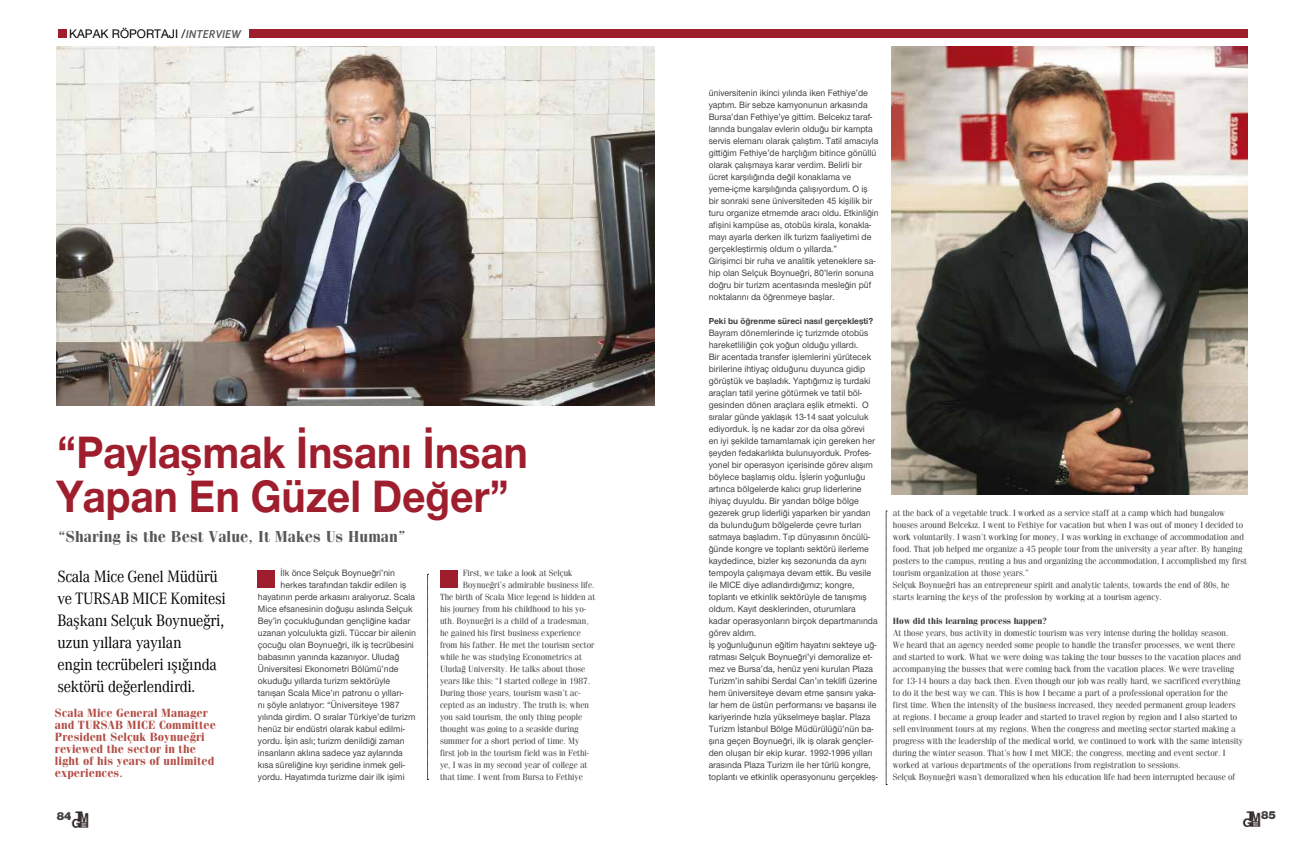
<style>
.page{position:relative;width:1304px;height:842px;background:#fff}
.page>*{position:absolute;margin:0;border:0;box-sizing:border-box;transform-origin:0 0}
.t1{font:700 47px/44px "Nimbus Sans Novus";color:#9f1e2d;scale:.92 1}
.t2{font:17px/22px "Corporate A Regular";letter-spacing:-.02em;color:#000;scale:.93 1}
.t3{font:700 16px "Fenice";letter-spacing:.01em;color:#58585a}
.t4{font:700 12px/12px "Fenice";letter-spacing:.01em;color:#b14e46}
.t5{font:12px "Helvetica Neue";color:#000}
.t6{font:900 12px "Nimbus Sans Novus";color:#3e3d40}
.t7{font:500 9.5px/12px "Nimbus Sans Novus";color:#3e3d40;scale:.96 1}
.t8{font:9px/12px "Fenice";color:#3e3d40}
.t9{font:700 9px "Nimbus Sans Novus";color:#3e3d40}
.t10{font:700 9px "Fenice";color:#3e3d40}
.s1{font-family:"Corbel";font-weight:700;font-style:italic;color:#58585a}
</style>
<div class="page">
<img style="left:72px;top:811px;width:17px;height:17px">
<img style="left:1243px;top:811px;width:18px;height:16px">
<svg style="left:427px;top:574px;width:2px;height:206px"></svg>
<svg style="left:886px;top:511px;width:1px;height:274px"></svg>
<div style="left:249px;top:29px;width:998px;height:9px;background:#9f1e2d"></div>
<div style="left:58px;top:29px;width:9px;height:9px;background:#9f1e2d"></div>
<div style="left:258px;top:571px;width:17px;height:17px;background:#9f1e2d"></div>
<div style="left:440px;top:571px;width:17px;height:17px;background:#9f1e2d"></div>
<img style="left:57px;top:47px;width:598px;height:359px">
<img style="left:891px;top:47px;width:356px;height:448px">
<p class="t5" style="left:69px;top:27px;width:173px">KAPAK RÖPORTAJI / <span class="s1">INTERVIEW</span></p>
<h1 class="t1" style="left:57px;top:429px;width:514px">“Paylaşmak İnsanı İnsan<br>Yapan En Güzel Değer”</h1>
<h3 class="t3" style="left:58px;top:527px;width:349px">“Sharing is the Best Value, It Makes Us Human”</h3>
<h2 class="t2" style="left:57px;top:565px;width:183px">Scala Mice Genel Müdürü ve TURSAB MICE Komitesi<br>Başkanı Selçuk Boynueğri, uzun yıllara yayılan<br>engin tecrübeleri ışığında sektörü değerlendirdi.</h2>
<p class="t4" style="left:55px;top:707px;width:162px">Scala Mice General Manager and TURSAB MICE Committee<br>President Selçuk Boynueğri reviewed the sector in the light of his years of unlimited experiences.</p>
<p class="t7" style="left:281px;top:567px;width:121px">İlk önce Selçuk Boynueğri’nin</p>
<p class="t7" style="left:281px;top:579px;width:133px">herkes tarafından takdir edilen iş</p>
<p class="t7" style="left:258px;top:591px;width:165px">hayatının perde arkasını aralıyoruz. Scala</p>
<p class="t7" style="left:258px;top:603px;width:163px">Mice efsanesinin doğuşu aslında Selçuk</p>
<p class="t7" style="left:258px;top:615px;width:160px">Bey’in çocukluğundan gençliğine kadar</p>
<p class="t7" style="left:258px;top:627px;width:166px">uzanan yolculukta gizli. Tüccar bir ailenin</p>
<p class="t7" style="left:258px;top:639px;width:164px">çocuğu olan Boynueğri, ilk iş tecrübesini</p>
<p class="t7" style="left:258px;top:651px;width:149px">babasının yanında kazanıyor. Uludağ</p>
<p class="t7" style="left:258px;top:663px;width:148px">Üniversitesi Ekonometri Bölümü’nde</p>
<p class="t7" style="left:258px;top:675px;width:139px">okuduğu yıllarda turizm sektörüyle</p>
<p class="t7" style="left:258px;top:687px;width:153px">tanışan Scala Mice’ın patronu o yılları-</p>
<p class="t7" style="left:258px;top:699px;width:149px">nı şöyle anlatıyor: “Üniversiteye 1987</p>
<p class="t7" style="left:258px;top:711px;width:166px">yılında girdim. O sıralar Türkiye’de turizm</p>
<p class="t7" style="left:258px;top:723px;width:154px">henüz bir endüstri olarak kabul edilmi-</p>
<p class="t7" style="left:258px;top:735px;width:154px">yordu. İşin aslı; turizm denildiği zaman</p>
<p class="t7" style="left:258px;top:747px;width:152px">insanların aklına sadece yaz aylarında</p>
<p class="t7" style="left:258px;top:759px;width:155px">kısa süreliğine kıyı şeridine inmek geli-</p>
<p class="t7" style="left:258px;top:771px;width:154px">yordu. Hayatımda turizme dair ilk işimi</p>
<p class="t8" style="left:463px;top:567px;width:111px">First, we take a look at Selçuk</p>
<p class="t8" style="left:463px;top:579px;width:133px">Boynueğri’s admirable business life.</p>
<p class="t8" style="left:440px;top:591px;width:157px">The birth of Scala Mice legend is hidden at</p>
<p class="t8" style="left:440px;top:603px;width:148px">his journey from his childhood to his yo-</p>
<p class="t8" style="left:440px;top:615px;width:150px">uth. Boynueğri is a child of a tradesman,</p>
<p class="t8" style="left:440px;top:627px;width:142px">he gained his first business experience</p>
<p class="t8" style="left:440px;top:639px;width:156px">from his father. He met the tourism sector</p>
<p class="t8" style="left:440px;top:651px;width:143px">while he was studying Econometrics at</p>
<p class="t8" style="left:440px;top:663px;width:147px">Uludağ University. He talks about those</p>
<p class="t8" style="left:440px;top:675px;width:152px">years like this: “I started college in 1987.</p>
<p class="t8" style="left:440px;top:687px;width:142px">During those years, tourism wasn’t ac-</p>
<p class="t8" style="left:440px;top:699px;width:150px">cepted as an industry. The truth is; when</p>
<p class="t8" style="left:440px;top:711px;width:144px">you said tourism, the only thing people</p>
<p class="t8" style="left:440px;top:723px;width:140px">thought was going to a seaside during</p>
<p class="t8" style="left:440px;top:735px;width:141px">summer for a short period of time. My</p>
<p class="t8" style="left:440px;top:747px;width:151px">first job in the tourism field was in Fethi-</p>
<p class="t8" style="left:440px;top:759px;width:149px">ye, I was in my second year of college at</p>
<p class="t8" style="left:440px;top:771px;width:144px">that time. I went from Bursa to Fethiye</p>
<p class="t7" style="left:709px;top:87px;width:179px">üniversitenin ikinci yılında iken Fethiye’de yaptım. Bir sebze kamyonunun arkasında Bursa’dan Fethiye’ye gittim. Belcekız taraf&shy;larında bungalav evlerin olduğu bir kampta servis elemanı olarak çalıştım. Tatil amacıyla gittiğim Fethiye’de harçlığım bitince gönüllü olarak çalışmaya karar verdim. Belirli bir ücret karşılığında değil konaklama ve yeme-içme karşılığında çalışıyordum. O iş bir sonraki sene üniversiteden 45 kişilik bir turu organize etmemde aracı oldu. Etkinliğin afişini kampüse as, otobüs kirala, konakla&shy;mayı ayarla derken ilk turizm faaliyetimi de gerçekleştirmiş oldum o yıllarda.”<br>Girişimci bir ruha ve analitik yeteneklere sa&shy;hip olan Selçuk Boynueğri, 80’lerin sonuna doğru bir turizm acentasında mesleğin püf noktalarını da öğrenmeye başlar.</p>
<p class="t9" style="left:709px;top:316px;width:166px">Peki bu öğrenme süreci nasıl gerçekleşti?</p>
<p class="t7" style="left:709px;top:327px;width:178px">Bayram dönemlerinde iç turizmde otobüs hareketliliğin çok yoğun olduğu yıllardı.<br>Bir acentada transfer işlemlerini yürütecek birilerine ihtiyaç olduğunu duyunca gidip görüştük ve başladık. Yaptığımız iş turdaki araçları tatil yerine götürmek ve tatil böl&shy;gesinden dönen araçlara eşlik etmekti. O sıralar günde yaklaşık 13-14 saat yolculuk ediyorduk. İş ne kadar zor da olsa görevi<br>en iyi şekilde tamamlamak için gereken her şeyden fedakarlıkta bulunuyorduk. Profes&shy;yonel bir operasyon içerisinde görev alışım böylece başlamış oldu. İşlerin yoğunluğu artınca bölgelerde kalıcı grup liderlerine ihiyaç duyuldu. Bir yandan bölge bölge gezerek grup liderliği yaparken bir yandan da bulunduğum bölgelerde çevre turları satmaya başladım. Tıp dünyasının öncülü&shy;ğünde kongre ve toplantı sektörü ilerleme kaydedince, bizler kış sezonunda da aynı tempoyla çalışmaya devam ettik. Bu vesile ile MICE diye adlandırdığımız; kongre, toplantı ve etkinlik sektörüyle de tanışmış oldum. Kayıt desklerinden, oturumlara kadar operasyonların birçok departmanında görev aldım.<br>İş yoğunluğunun eğitim hayatını sekteye uğ&shy;ratması Selçuk Boynueğri’yi demoralize et&shy;mez ve Bursa’da, henüz yeni kurulan Plaza Turizm’in sahibi Serdal Can’ın teklifi üzerine hem üniversiteye devam etme şansını yaka&shy;lar hem de üstün performansı ve başarısı ile kariyerinde hızla yükselmeye başlar. Plaza Turizm İstanbul Bölge Müdürülüğü’nün ba&shy;şına geçen Boynueğri, ilk iş olarak gençler&shy;den oluşan bir ekip kurar. 1992-1996 yılları arasında Plaza Turizm ile her türlü kongre, toplantı ve etkinlik operasyonunu gerçekleş-</p>
<p class="t8" style="left:893px;top:507px;width:356px">at the back of a vegetable truck. I worked as a service staff at a camp which had bungalow houses around Belcekız. I went to Fethiye for vacation but when I was out of money I decided to work voluntarily. I wasn’t working for money, I was working in exchange of accommodation and food. That job helped me organize a 45 people tour from the university a year after. By hanging posters to the campus, renting a bus and organizing the accommodation, I accomplished my first tourism organization at those years.”<br>Selçuk Boynueğri has an entrepreneur spirit and analytic talents, towards the end of 80s, he starts learning the keys of the profession by working at a tourism agency.</p>
<p class="t10" style="left:893px;top:615px;width:155px">How did this learning process happen?</p>
<p class="t8" style="left:893px;top:627px;width:352px">At those years, bus activity in domestic tourism was very intense during the holiday season.<br>We heard that an agency needed some people to handle the transfer processes, we went there and started to work. What we were doing was taking the tour busses to the vacation places and accompanying the busses that were coming back from the vacation places. We were traveling for 13-14 hours a day back then. Even though our job was really hard, we sacrificed everything to do it the best way we can. This is how I became a part of a professional operation for the first time. When the intensity of the business increased, they needed permanent group leaders at regions. I became a group leader and started to travel region by region and I also started to sell environment tours at my regions. When the congress and meeting sector started making a progress with the leadership of the medical world, we continued to work with the same intensity during the winter season. That’s how I met MICE; the congress, meeting and event sector. I worked at various departments of the operations from registration to sessions.<br>Selçuk Boynueğri wasn’t demoralized when his education life had been interrupted because of</p>
<p class="t6" style="left:57px;top:808px;width:16px">84</p>
<p class="t6" style="left:1261px;top:808px;width:16px">85</p>
</div>
